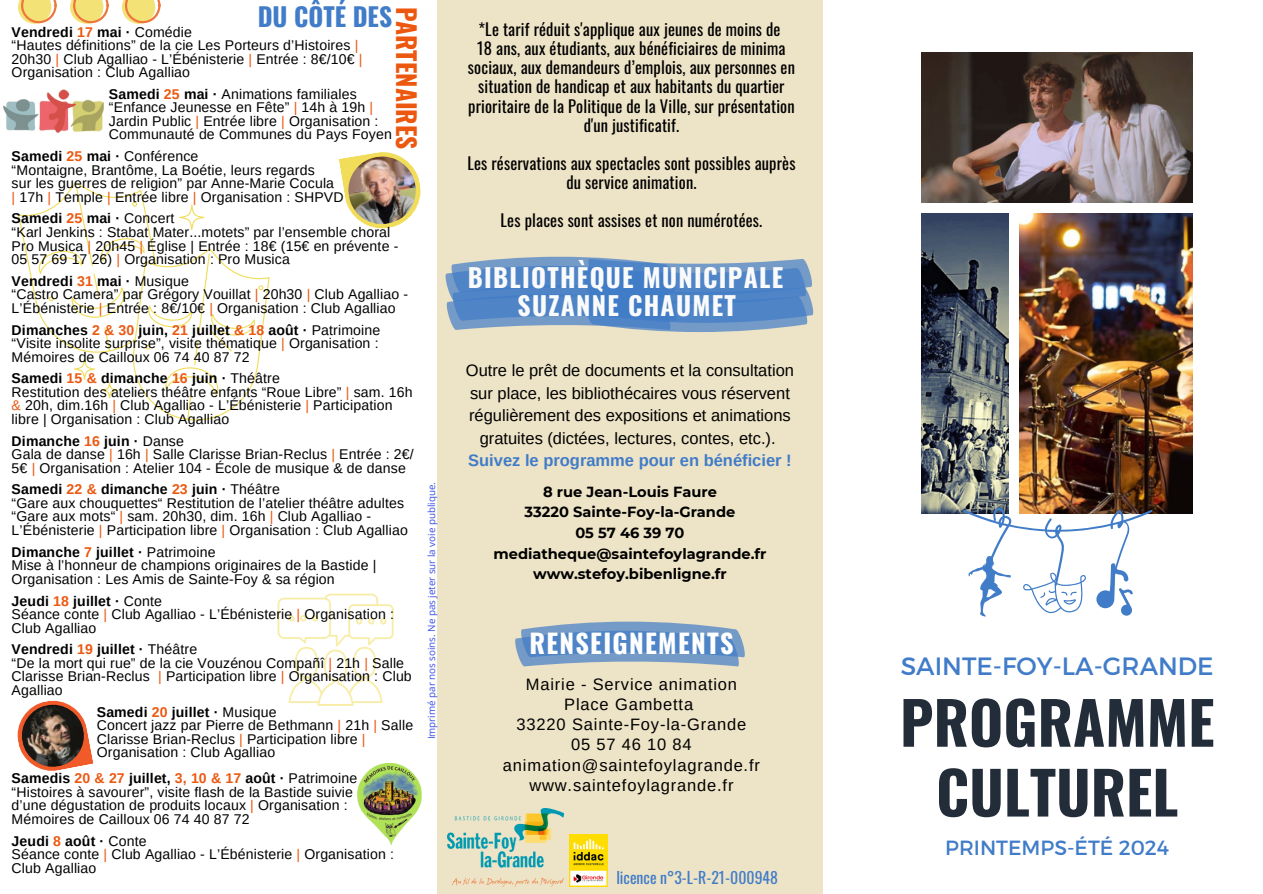
<style>
.page{position:relative;width:1263px;height:894px;background:#fff}
.page>*{position:absolute;margin:0;border:0;box-sizing:border-box;transform-origin:0 0}
.t1{font:700 58.8px/69.8px "Oswald";color:#232d3a;text-align:center}
.t2{font:700 26.25px "Oswald";letter-spacing:.05em;color:#fff}
.t3{font:700 25.65px "Oswald";letter-spacing:.05em;color:#fafafa}
.t4{font:700 25.5px "Oswald";color:#ec580f}
.t5{font:700 25.5px "Oswald";color:#407cc8}
.t6{font:25.05px "Montserrat";color:#407cc8}
.t7{font:20.55px "Montserrat";color:#407cc8}
.t8{font:16.5px/19.2px "Oswald";letter-spacing:.01em;color:#000;text-align:center}
.t9{font:16.5px/22.5px "Arimo";color:#000;text-align:center}
.t10{font:16.5px/20.2px "Arimo";letter-spacing:.05em;color:#000;text-align:center}
.t11{font:700 16.5px "Arimo";color:#407cc8}
.t12{font:15.75px "Oswald";color:#407cc8}
.t13{font:700 14.55px/20.7px "Montserrat";color:#000;text-align:center}
.t14{font:14.1px/13.5px "Arimo";letter-spacing:.01em;color:#000}
.t15{font:700 14.1px "Arimo";letter-spacing:.01em;color:#000}
.t16{font:9.75px "Open Sans";color:#394fe8}
.s1{color:#ec580f}
.s2{font-weight:400}
.s3{font-weight:700}
.s4{font-weight:700;color:#ec580f}
</style>
<div class="page">
<div style="left:437px;top:0;width:386px;height:893px;background:#ede3c6"></div>
<img style="left:921px;top:53px;width:272px;height:149px">
<img style="left:921px;top:214px;width:87px;height:299px">
<img style="left:1019px;top:214px;width:174px;height:299px">
<img style="left:570px;top:834px;width:37px;height:52px">
<svg style="left:515px;top:621px;width:230px;height:45px"></svg>
<svg style="left:18px;top:0;width:39px;height:24px"></svg>
<svg style="left:70px;top:0;width:39px;height:24px"></svg>
<svg style="left:122px;top:0;width:39px;height:24px"></svg>
<img style="left:950px;top:458px;width:214px;height:159px">
<img style="left:448px;top:808px;width:115px;height:78px">
<svg style="left:18px;top:182px;width:252px;height:238px"></svg>
<svg style="left:278px;top:593px;width:115px;height:112px"></svg>
<svg style="left:445px;top:257px;width:369px;height:75px"></svg>
<svg style="left:17px;top:700px;width:77px;height:71px"></svg>
<img style="left:19px;top:701px;width:68px;height:68px">
<img style="left:358px;top:763px;width:64px;height:82px">
<img style="left:3px;top:89px;width:100px;height:43px">
<svg style="left:339px;top:152px;width:82px;height:77px"></svg>
<img style="left:348px;top:156px;width:68px;height:68px">
<p class="t5" style="left:258px;top:-3px;width:136px">DU CÔTÉ DES</p>
<p class="t4" style="left:426px;top:7px;width:144px;rotate:90deg">PARTENAIRES</p>
<p class="t15" style="left:12px;top:24px;width:182px">Vendredi <span class="s1">17</span> mai · <span class="s2">Comédie</span></p>
<p class="t14" style="left:12px;top:38px;width:348px">“Hautes définitions” de la cie Les Porteurs d’Histoires <span class="s1">|</span></p>
<p class="t14" style="left:12px;top:52px;width:352px">20h30 <span class="s1">|</span> Club Agalliao - L’Ébénisterie <span class="s1">|</span> Entrée : 8€/10€ <span class="s1">|<br></span>Organisation : Club Agalliao</p>
<p class="t14" style="left:109px;top:87px;width:249px"><span class="s3">Samedi</span> <span class="s4">25</span> <span class="s3">mai ·</span> Animations familiales</p>
<p class="t14" style="left:109px;top:101px;width:266px">“Enfance Jeunesse en Fête” <span class="s1">|</span> 14h à 19h <span class="s1">|</span></p>
<p class="t14" style="left:109px;top:114px;width:271px">Jardin Public <span class="s1">|</span> Entrée libre <span class="s1">|</span> Organisation :</p>
<p class="t14" style="left:109px;top:128px;width:284px">Communauté de Communes du Pays Foyen</p>
<p class="t15" style="left:12px;top:148px;width:188px">Samedi <span class="s1">25</span> mai · <span class="s2">Conférence</span></p>
<p class="t14" style="left:12px;top:163px;width:305px">“Montaigne, Brantôme, La Boétie, leurs regards</p>
<p class="t14" style="left:12px;top:176px;width:324px">sur les guerres de religion” par Anne-Marie Cocula</p>
<p class="t14" style="left:12px;top:190px;width:333px"><span class="s1">|</span> 17h <span class="s1">|</span> Temple <span class="s1">|</span> Entrée libre <span class="s1">|</span> Organisation : SHPVD</p>
<p class="t15" style="left:12px;top:211px;width:164px">Samedi <span class="s1">25</span> mai · <span class="s2">Concert</span></p>
<p class="t14" style="left:12px;top:225px;width:388px">“Karl Jenkins : Stabat Mater...motets” par l’ensemble choral<br>Pro Musica <span class="s1">|</span> 20h45 <span class="s1">|</span> Église | Entrée : 18€ (15€ en prévente -<br>05 57 69 17 26) <span class="s1">|</span> Organisation : Pro Musica</p>
<p class="t15" style="left:12px;top:273px;width:179px">Vendredi <span class="s1">31</span> mai · <span class="s2">Musique</span></p>
<p class="t14" style="left:12px;top:287px;width:398px">“Castro Camera” par Grégory Vouillat <span class="s1">|</span> 20h30 <span class="s1">|</span> Club Agalliao -<br>L’Ébénisterie <span class="s1">|</span> Entrée : 8€/10€ <span class="s1">|</span> Organisation : Club Agalliao</p>
<p class="t15" style="left:12px;top:322px;width:370px">Dimanches <span class="s1">2 &amp; 30</span> juin, <span class="s1">21</span> juillet <span class="s1">&amp; 18</span> août · <span class="s2">Patrimoine</span></p>
<p class="t14" style="left:12px;top:336px;width:368px">“Visite insolite surprise”, visite thématique <span class="s1">|</span> Organisation :<br>Mémoires de Cailloux 06 74 40 87 72</p>
<p class="t15" style="left:12px;top:370px;width:270px">Samedi <span class="s1">15 &amp;</span> dimanche <span class="s1">16</span> juin · <span class="s2">Théâtre</span></p>
<p class="t14" style="left:12px;top:385px;width:402px">Restitution des ateliers théâtre enfants “Roue Libre” <span class="s1">|</span> sam. 16h <span class="s1">&amp;</span> 20h, dim.16h <span class="s1">|</span> Club Agalliao - L’Ébénisterie <span class="s1">|</span> Participation libre | Organisation : Club Agalliao</p>
<p class="t15" style="left:12px;top:433px;width:174px">Dimanche <span class="s1">16</span> juin · <span class="s2">Danse</span></p>
<p class="t14" style="left:12px;top:447px;width:403px">Gala de danse <span class="s1">|</span> 16h <span class="s1">|</span> Salle Clarisse Brian-Reclus <span class="s1">|</span> Entrée : 2€/<br>5€ <span class="s1">|</span> Organisation : Atelier 104 - École de musique &amp; de danse</p>
<p class="t15" style="left:12px;top:481px;width:270px">Samedi <span class="s1">22 &amp;</span> dimanche <span class="s1">23</span> juin · <span class="s2">Théâtre</span></p>
<p class="t14" style="left:12px;top:496px;width:398px">“Gare aux chouquettes“ Restitution de l’atelier théâtre adultes “Gare aux mots“ <span class="s1">|</span> sam. 20h30, dim. 16h <span class="s1">|</span> Club Agalliao -<br>L’Ébénisterie <span class="s1">|</span> Participation libre <span class="s1">|</span> Organisation : Club Agalliao</p>
<p class="t15" style="left:12px;top:544px;width:205px">Dimanche <span class="s1">7</span> juillet · <span class="s2">Patrimoine</span></p>
<p class="t14" style="left:12px;top:558px;width:366px">Mise à l’honneur de champions originaires de la Bastide |<br>Organisation : Les Amis de Sainte-Foy &amp; sa région</p>
<p class="t15" style="left:12px;top:592px;width:152px">Jeudi <span class="s1">18</span> juillet · <span class="s2">Conte</span></p>
<p class="t14" style="left:12px;top:607px;width:384px">Séance conte <span class="s1">|</span> Club Agalliao - L’Ébénisterie <span class="s1">|</span> Organisation :<br>Club Agalliao</p>
<p class="t15" style="left:12px;top:641px;width:187px">Vendredi <span class="s1">19</span> juillet · <span class="s2">Théâtre</span></p>
<p class="t14" style="left:12px;top:656px;width:402px">“De la mort qui rue” de la cie Vouzénou Compañî <span class="s1">|</span> 21h <span class="s1">|</span> Salle<br>Clarisse Brian-Reclus <span class="s1">|</span> Participation libre <span class="s1">|</span> Organisation : Club<br>Agalliao</p>
<p class="t15" style="left:97px;top:703px;width:181px">Samedi <span class="s1">20</span> juillet · <span class="s2">Musique</span></p>
<p class="t14" style="left:97px;top:718px;width:318px">Concert jazz par Pierre de Bethmann <span class="s1">|</span> 21h <span class="s1">|</span> Salle</p>
<p class="t14" style="left:97px;top:731px;width:270px">Clarisse Brian-Reclus <span class="s1">|</span> Participation libre <span class="s1">|</span></p>
<p class="t14" style="left:97px;top:745px;width:180px">Organisation : Club Agalliao</p>
<p class="t15" style="left:12px;top:770px;width:347px">Samedis <span class="s1">20 &amp; 27</span> juillet, <span class="s1">3, 10 &amp; 17</span> août · <span class="s2">Patrimoine</span></p>
<p class="t14" style="left:12px;top:785px;width:343px">“Histoires à savourer”, visite flash de la Bastide suivie</p>
<p class="t14" style="left:12px;top:798px;width:337px">d’une dégustation de produits locaux <span class="s1">|</span> Organisation :<br>Mémoires de Cailloux 06 74 40 87 72</p>
<p class="t15" style="left:12px;top:832px;width:136px">Jeudi <span class="s1">8</span> août · <span class="s2">Conte</span></p>
<p class="t14" style="left:12px;top:847px;width:384px">Séance conte <span class="s1">|</span> Club Agalliao - L’Ébénisterie <span class="s1">|</span> Organisation :<br>Club Agalliao</p>
<p class="t16" style="left:425px;top:739px;width:258px;rotate:-90deg">Imprimé par nos soins. Ne pas jeter sur la voie publique.</p>
<h5 class="t8" style="left:468px;top:19px;width:329px">*Le tarif réduit s'applique aux jeunes de moins de<br>18 ans, aux étudiants, aux bénéficiaires de minima sociaux, aux demandeurs d’emplois, aux personnes en situation de handicap et aux habitants du quartier prioritaire de la Politique de la Ville, sur présentation d'un justificatif.</h5>
<h5 class="t8" style="left:467px;top:153px;width:330px">Les réservations aux spectacles sont possibles auprès du service animation.</h5>
<h5 class="t8" style="left:501px;top:210px;width:263px">Les places sont assises et non numérotées.</h5>
<h2 class="t3" style="left:468px;top:257px;width:317px">BIBLIOTHÈQUE MUNICIPALE</h2>
<p class="t3" style="left:518px;top:286px;width:220px">SUZANNE CHAUMET</p>
<p class="t9" style="left:466px;top:359px;width:330px">Outre le prêt de documents et la consultation sur place, les bibliothécaires vous réservent régulièrement des expositions et animations gratuites (dictées, lectures, contes, etc.).</p>
<p class="t11" style="left:468px;top:451px;width:325px">Suivez le programme pour en bénéficier !</p>
<p class="t13" style="left:493px;top:481px;width:274px">8 rue Jean-Louis Faure<br>33220 Sainte-Foy-la-Grande<br>05 57 46 39 70 mediatheque@saintefoylagrande.fr www.stefoy.bibenligne.fr</p>
<p class="t2" style="left:529px;top:623px;width:206px">RENSEIGNEMENTS</p>
<p class="t10" style="left:503px;top:673px;width:258px">Mairie - Service animation<br>Place Gambetta<br>33220 Sainte-Foy-la-Grande<br>05 57 46 10 84 animation@saintefoylagrande.fr www.saintefoylagrande.fr</p>
<p class="t12" style="left:616px;top:864px;width:163px">licence n°3-L-R-21-000948</p>
<p class="t6" style="left:901px;top:650px;width:314px">SAINTE-FOY-LA-GRANDE</p>
<h2 class="t1" style="left:900px;top:685px;width:316px">PROGRAMME<br>CULTUREL</h2>
<p class="t7" style="left:945px;top:833px;width:225px">PRINTEMPS-ÉTÉ 2024</p>
</div>
